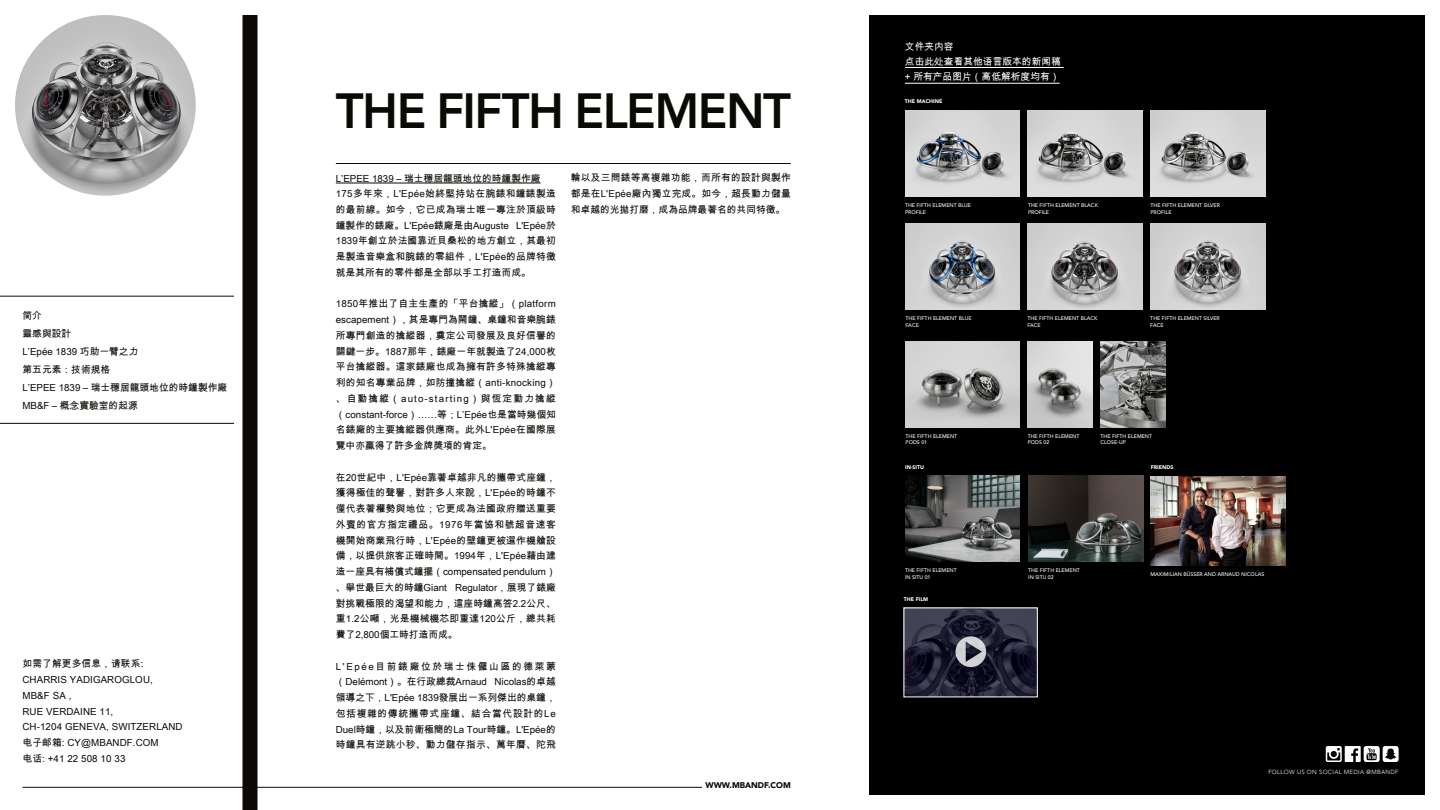
<style>
.page{position:relative;width:1440px;height:810px;background:#fff}
.page>*{position:absolute;margin:0;border:0;box-sizing:border-box;transform-origin:0 0}
.t1{font:800 48.97px "Avenir LT Std";letter-spacing:-.03em;color:#0b0904}
.t2{font:9.75px/15.8px "Arial Unicode MS";letter-spacing:.01em;color:#0b0904;text-align:justify}
.t3{font:9.75px/14.8px "Arial Unicode MS";color:#fff}
.t4{font:900 8.25px "Avenir";color:#000}
.t5{font:300 6px "Avenir";letter-spacing:.05em;color:#fff}
.t6{font:500 5.25px/6.8px "Avenir LT Std";color:#fff}
.t7{font:900 5.25px "Avenir LT Std";color:#fff}
</style>
<div class="page">
<hr style="left:22px;top:787px;width:680px;height:1px;background:#0b0904">
<hr style="left:336px;top:163px;width:455px;height:1px;background:#0b0904">
<img style="left:15px;top:15px;width:181px;height:181px;border-radius:90px">
<div style="left:242px;top:15px;width:15px;height:795px;background:#0b0904"></div>
<hr style="left:0;top:296px;width:234px;height:1px;background:#0b0904">
<hr style="left:0;top:423px;width:234px;height:1px;background:#0b0904">
<div style="left:869px;top:15px;width:556px;height:780px;background:#000"></div>
<div style="left:1383px;top:746px;width:16px;height:16px;background:#fff;border-radius:3px"></div>
<svg style="left:1385px;top:749px;width:11px;height:10px"></svg>
<svg style="left:1326px;top:746px;width:35px;height:16px"></svg>
<svg style="left:1364px;top:746px;width:16px;height:16px"></svg>
<svg style="left:1367px;top:748px;width:10px;height:12px"></svg>
<hr style="left:336px;top:183px;width:205px;height:1px;background:#0b0904">
<hr style="left:905px;top:67px;width:159px;height:1px;background:#fff">
<hr style="left:905px;top:83px;width:155px;height:1px;background:#fff">
<img style="left:906px;top:610px;width:130px;height:85px">
<svg style="left:956px;top:636px;width:30px;height:31px"></svg>
<img style="left:1151px;top:476px;width:135px;height:89px">
<img style="left:905px;top:110px;width:115px;height:86px">
<img style="left:1028px;top:110px;width:115px;height:86px">
<img style="left:1151px;top:110px;width:114px;height:86px">
<img style="left:1100px;top:341px;width:65px;height:86px">
<img style="left:1028px;top:224px;width:114px;height:86px">
<img style="left:905px;top:224px;width:115px;height:86px">
<img style="left:1150px;top:224px;width:115px;height:86px">
<img style="left:905px;top:341px;width:115px;height:86px">
<img style="left:905px;top:476px;width:115px;height:86px">
<img style="left:1028px;top:476px;width:115px;height:86px">
<img style="left:1028px;top:341px;width:65px;height:86px">
<p class="t2" style="left:22px;top:306px;width:206px;line-height:18px;text-align:left">简介<br>靈感與設計<br>L’Epée 1839 巧助一臂之力<br>第五元素：技術規格<br>L’EPEE 1839 – 瑞士穩居龍頭地位的時鐘製作廠<br>MB&amp;F – 概念實驗室的起源</p>
<p class="t2" style="left:22px;top:656px;width:162px;text-align:left">如需了解更多信息，请联系:<br>CHARRIS YADIGAROGLOU,<br>MB&amp;F SA ,<br>RUE VERDAINE 11,<br>CH-1204 GENEVA, SWITZERLAND电子邮箱: CY@MBANDF.COM<br>电话: +41 22 508 10 33</p>
<h1 class="t1" style="left:336px;top:82px;width:457px">THE FIFTH ELEMENT</h1>
<p class="t2" style="left:336px;top:170px;width:222px;text-align:left">L’EPEE 1839 – 瑞士穩居龍頭地位的時鐘製作廠<br>175多年來，L'Epée始終堅持站在腕錶和鐘錶製造的最前線。如今，它已成為瑞士唯一專注於頂級時鐘製作的錶廠。L'Epée錶廠是由Auguste L'Epée於<br>1839年創立於法國靠近貝桑松的地方創立，其最初是製造音樂盒和腕錶的零組件，L'Epée的品牌特徵就是其所有的零件都是全部以手工打造而成。</p>
<p class="t2" style="left:336px;top:296px;width:222px">1850年推出了自主生產的「平台擒縱」（platform escapement），其是專門為鬧鐘、桌鐘和音樂腕錶所專門創造的擒縱器，奠定公司發展及良好信譽的關鍵一步。1887那年，錶廠一年就製造了24,000枚平台擒縱器。這家錶廠也成為擁有許多特殊擒縱專利的知名專業品牌，如防撞擒縱（anti-knocking）、自動擒縱（auto-starting）與恆定動力擒縱（constant-force）……等；L’Epée也是當時幾個知名錶廠的主要擒縱器供應商。此外L'Epée在國際展覽中亦贏得了許多金牌獎項的肯定。</p>
<p class="t2" style="left:336px;top:469px;width:222px">在20世紀中，L'Epée靠著卓越非凡的攜帶式座鐘，獲得極佳的聲譽，對許多人來說，L'Epée的時鐘不僅代表著權勢與地位；它更成為法國政府贈送重要外賓的官方指定禮品。1976年當協和號超音速客機開始商業飛行時，L'Epée的壁鐘更被選作機艙設備，以提供旅客正確時間。1994年，L'Epée藉由建造一座具有補償式鐘擺（compensated pendulum）、舉世最巨大的時鐘Giant Regulator，展現了錶廠對挑戰極限的渴望和能力，這座時鐘高答2.2公尺、重1.2公噸，光是機械機芯即重達120公斤，總共耗費了2,800個工時打造而成。</p>
<p class="t2" style="left:336px;top:658px;width:222px">L'Epée目前錶廠位於瑞士侏儸山區的德萊蒙（Delémont）。在行政總裁Arnaud Nicolas的卓越領導之下，L'Epée 1839發展出一系列傑出的桌鐘，包括複雜的傳統攜帶式座鐘、結合當代設計的Le Duel時鐘，以及前衛極簡的La Tour時鐘。L'Epée的時鐘具有逆跳小秒、動力儲存指示、萬年曆、陀飛</p>
<p class="t2" style="left:571px;top:170px;width:222px">輪以及三問錶等高複雜功能，而所有的設計與製作都是在L'Epée廠內獨立完成。如今，超長動力儲量和卓越的光拋打磨，成為品牌最著名的共同特徵。</p>
<p class="t4" style="left:705px;top:778px;width:87px">WWW.MBANDF.COM</p>
<p class="t3" style="left:905px;top:39px;width:157px">文件夹内容<br>点击此处查看其他语言版本的新闻稿</p>
<p class="t3" style="left:905px;top:69px;width:156px">+ 所有产品图片（高低解析度均有）</p>
<p class="t7" style="left:905px;top:98px;width:39px">THE MACHINE</p>
<p class="t6" style="left:905px;top:202px;width:68px">THE FIFTH ELEMENT BLUE<br>PROFILE</p>
<p class="t6" style="left:1028px;top:202px;width:72px">THE FIFTH ELEMENT BLACK<br>PROFILE</p>
<p class="t6" style="left:1151px;top:202px;width:71px">THE FIFTH ELEMENT SILVER<br>PROFILE</p>
<p class="t6" style="left:906px;top:315px;width:68px">THE FIFTH ELEMENT BLUE<br>FACE</p>
<p class="t6" style="left:906px;top:433px;width:53px">THE FIFTH ELEMENT<br>PODS 01</p>
<p class="t6" style="left:1028px;top:315px;width:72px">THE FIFTH ELEMENT BLACK<br>FACE</p>
<p class="t6" style="left:1150px;top:315px;width:71px">THE FIFTH ELEMENT SILVER<br>FACE</p>
<p class="t6" style="left:1028px;top:433px;width:53px">THE FIFTH ELEMENT<br>PODS 02</p>
<p class="t6" style="left:1100px;top:433px;width:53px">THE FIFTH ELEMENT<br>CLOSE-UP</p>
<p class="t7" style="left:905px;top:464px;width:20px">IN-SITU</p>
<p class="t7" style="left:1151px;top:464px;width:24px">FRIENDS</p>
<p class="t6" style="left:905px;top:567px;width:53px">THE FIFTH ELEMENT<br>IN SITU 01</p>
<p class="t6" style="left:1028px;top:567px;width:53px">THE FIFTH ELEMENT<br>IN SITU 02</p>
<p class="t7" style="left:904px;top:596px;width:26px">THE FILM</p>
<p class="t6" style="left:1150px;top:571px;width:115px">MAXIMILIAN BÜSSER AND ARNAUD NICOLAS</p>
<p class="t5" style="left:1268px;top:768px;width:132px">FOLLOW US ON SOCIAL MEDIA @MBANDF</p>
</div>
